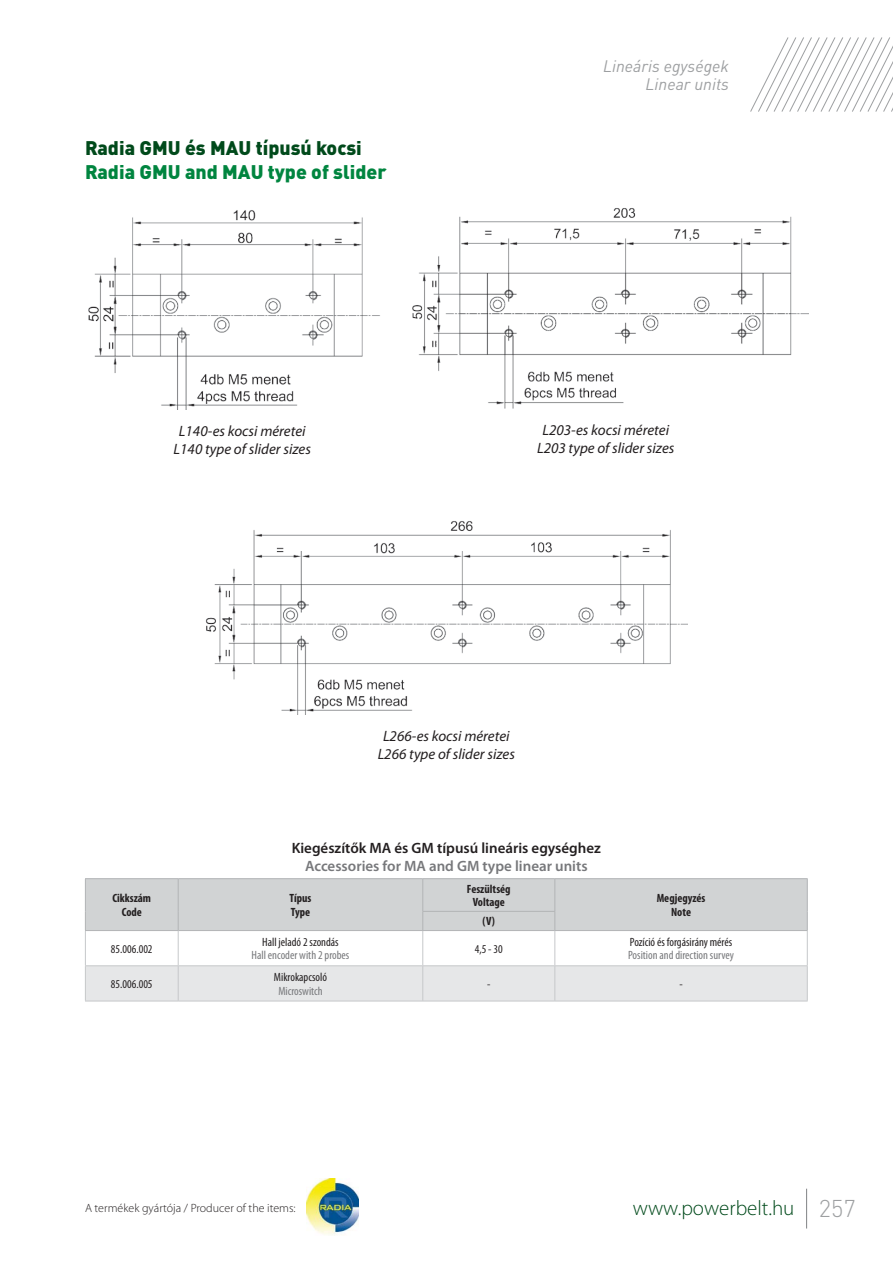
<style>
.page{position:relative;width:893px;height:1263px;background:#fff}
.page>*{position:absolute;margin:0;border:0;box-sizing:border-box;transform-origin:0 0}
.t1{font:300 21px "Myriad Pro";color:#004a1b}
.t2{font:900 19.5px "DIN Pro";color:#00853f}
.t3{font:900 19.5px "DIN Pro";color:#004a1b}
.t4{font:italic 16.5px/17.2px "DIN Pro";color:#9d9fa1;text-align:right}
.t5{font:italic 15px/18px "Myriad Pro";color:#231f20;text-align:center}
.t6{font:600 15px "Myriad Pro";color:#231f20}
.t7{font:600 15px "Myriad Pro";color:#77787b}
.t8{font:condensed 12px "Myriad Pro";color:#231f20}
.t9{font:condensed 12px "Myriad Pro";color:#77787b}
.t10{font:700 condensed 12px/13.5px "Myriad Pro";color:#231f20;text-align:center}
.t11{font:300 12px "Myriad Pro";color:#231f20}
.s1{font-family:"DIN Pro";font-size:24px;color:#9d9fa1}
</style>
<div class="page">
<img style="left:307px;top:1179px;width:52px;height:56px">
<hr style="left:806px;top:1189px;width:1px;height:40px;background:#808285">
<svg style="left:750px;top:37px;width:143px;height:75px"></svg>
<img style="left:88px;top:210px;width:292px;height:200px">
<img style="left:412px;top:208px;width:396px;height:200px">
<img style="left:206px;top:521px;width:481px;height:194px">
<div style="left:86px;top:966px;width:721px;height:35px;background:#e6e7e8"></div>
<hr style="left:85px;top:878px;width:93px;height:1px;background:#b2b4b6">
<hr style="left:178px;top:878px;width:245px;height:1px;background:#b2b4b6">
<hr style="left:423px;top:878px;width:132px;height:1px;background:#b2b4b6">
<hr style="left:555px;top:878px;width:253px;height:1px;background:#b2b4b6">
<div style="left:85px;top:879px;width:723px;height:51px;background:#d1d3d4"></div>
<hr style="left:85px;top:930px;width:93px;height:1px;background:#b2b4b6">
<hr style="left:178px;top:930px;width:377px;height:1px;background:#b2b4b6">
<hr style="left:555px;top:930px;width:253px;height:1px;background:#b2b4b6">
<hr style="left:85px;top:931px;width:1px;height:34px;background:#c6c8ca">
<hr style="left:178px;top:931px;width:1px;height:34px;background:#c6c8ca">
<hr style="left:422px;top:931px;width:1px;height:34px;background:#c6c8ca">
<hr style="left:554px;top:931px;width:1px;height:34px;background:#c6c8ca">
<hr style="left:807px;top:931px;width:1px;height:34px;background:#c6c8ca">
<hr style="left:85px;top:965px;width:93px;height:1px;background:#c6c8ca">
<hr style="left:85px;top:966px;width:1px;height:35px;background:#c6c8ca">
<hr style="left:178px;top:965px;width:245px;height:1px;background:#c6c8ca">
<hr style="left:178px;top:966px;width:1px;height:35px;background:#c6c8ca">
<hr style="left:423px;top:965px;width:132px;height:1px;background:#c6c8ca">
<hr style="left:422px;top:966px;width:1px;height:35px;background:#c6c8ca">
<hr style="left:555px;top:965px;width:253px;height:1px;background:#c6c8ca">
<hr style="left:554px;top:966px;width:1px;height:35px;background:#c6c8ca">
<hr style="left:807px;top:966px;width:1px;height:35px;background:#c6c8ca">
<hr style="left:85px;top:1001px;width:93px;height:1px;background:#c6c8ca">
<hr style="left:178px;top:1001px;width:377px;height:1px;background:#c6c8ca">
<hr style="left:555px;top:1001px;width:253px;height:1px;background:#c6c8ca">
<h2 class="t3" style="left:85px;top:137px;width:278px">Radia GMU és MAU típusú kocsi</h2>
<h2 class="t2" style="left:85px;top:161px;width:303px">Radia GMU and MAU type of slider</h2>
<p class="t4" style="left:603px;top:58px;width:127px">Lineáris egységek<br>Linear units</p>
<p class="t5" style="left:174px;top:422px;width:139px">L140-es kocsi méretei<br>L140 type of slider sizes</p>
<p class="t5" style="left:537px;top:421px;width:139px">L203-es kocsi méretei<br>L203 type of slider sizes</p>
<p class="t5" style="left:378px;top:727px;width:139px">L266-es kocsi méretei<br>L266 type of slider sizes</p>
<p class="t6" style="left:292px;top:842px;width:311px">Kiegészítők MA és GM típusú lineáris egységhez</p>
<p class="t7" style="left:305px;top:860px;width:284px">Accessories for MA and GM type linear units</p>
<p class="t10" style="left:112px;top:892px;width:40px">Cikkszám<br>Code</p>
<p class="t10" style="left:289px;top:892px;width:24px;text-align:left">Típus<br>Type</p>
<p class="t10" style="left:467px;top:883px;width:45px">Feszültség<br>Voltage</p>
<p class="t10" style="left:657px;top:892px;width:50px">Megjegyzés<br>Note</p>
<p class="t10" style="left:483px;top:916px;width:14px">(V)</p>
<p class="t8" style="left:111px;top:944px;width:43px">85.006.002</p>
<p class="t8" style="left:630px;top:937px;width:104px">Pozíció és forgásirány mérés</p>
<p class="t9" style="left:628px;top:951px;width:107px">Position and direction survey</p>
<p class="t8" style="left:262px;top:937px;width:78px">Hall jeladó 2 szondás</p>
<p class="t9" style="left:252px;top:951px;width:99px">Hall encoder with 2 probes</p>
<p class="t8" style="left:475px;top:944px;width:29px">4,5 - 30</p>
<p class="t8" style="left:111px;top:979px;width:43px">85.006.005</p>
<p class="t8" style="left:274px;top:973px;width:55px">Mikrokapcsoló</p>
<p class="t9" style="left:278px;top:986px;width:46px">Microswitch</p>
<p class="t11" style="left:85px;top:1203px;width:212px">A termékek gyártója / Producer of the items:</p>
<p class="t8" style="left:487px;top:979px;width:5px">-</p>
<p class="t8" style="left:679px;top:979px;width:5px">-</p>
<h1 class="t1" style="left:633px;top:1200px;width:225px">www.powerbelt.hu <span class="s1">257</span></h1>
</div>
